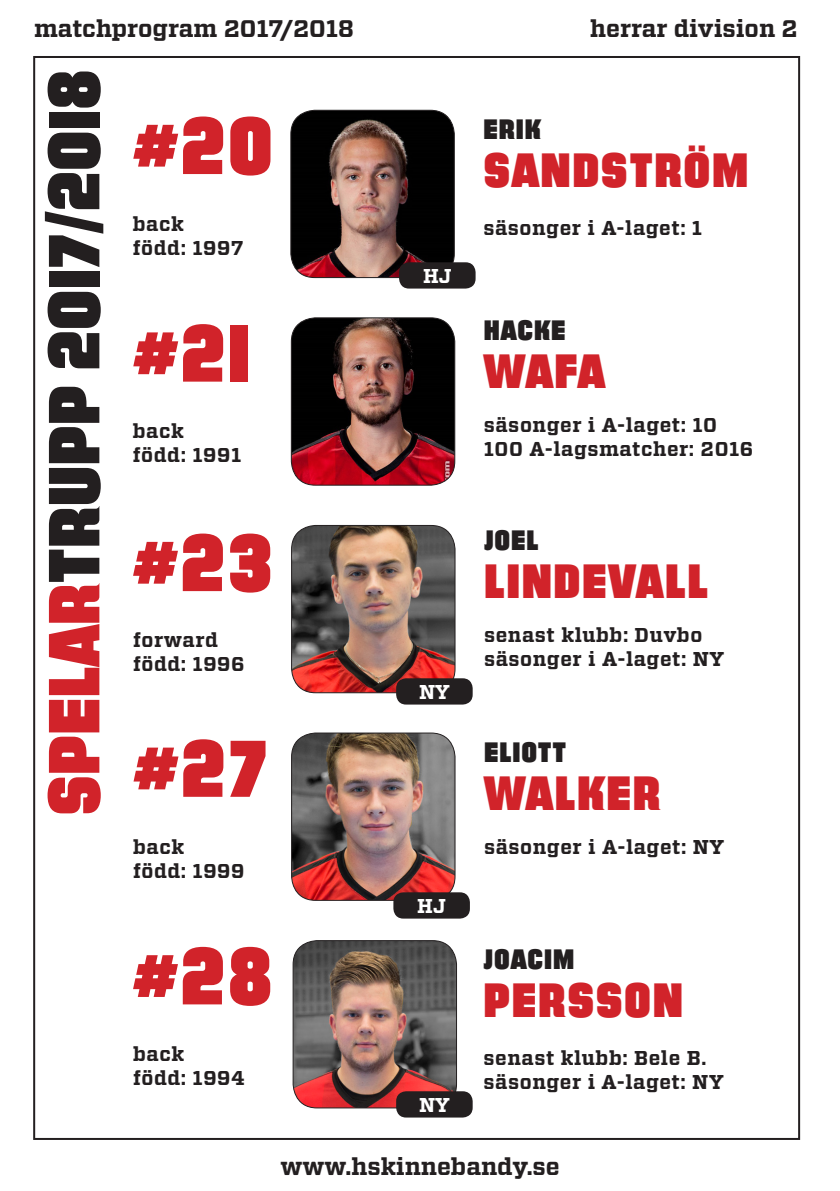
<style>
.page{position:relative;width:840px;height:1191px;background:#fff}
.page>*{position:absolute;margin:0;border:0;box-sizing:border-box;transform-origin:0 0}
.t1{font:80px "Filmotype Gem";letter-spacing:.03em;color:#d1232a}
.t2{font:72px "Filmotype Gem";color:#231f20}
.t3{font:48px "Filmotype Gem";letter-spacing:.03em;color:#d1232a}
.t4{font:28px "Filmotype Gem";letter-spacing:.03em;color:#231f20}
.t5{font:700 24px "Vitesse";color:#231f20}
.t6{font:700 20px/24px "Vitesse";letter-spacing:.03em;color:#231f20}
.t7{font:700 20px "Vitesse";color:#fff}
.s1{color:#d1232a}
</style>
<div class="page">
<img style="left:291px;top:733px;width:164px;height:167px">
<div style="left:291px;top:733px;width:164px;height:167px;border:1px solid #231f20;border-radius:24px"></div>
<div style="left:393px;top:892px;width:76px;height:26px;background:#231f20;border-radius:10px"></div>
<img style="left:291px;top:525px;width:164px;height:168px">
<div style="left:291px;top:525px;width:164px;height:168px;border:1px solid #231f20;border-radius:24px"></div>
<img style="left:293px;top:940px;width:163px;height:168px">
<div style="left:293px;top:940px;width:163px;height:168px;border:1px solid #231f20;border-radius:24px"></div>
<img style="left:291px;top:318px;width:163px;height:167px">
<div style="left:291px;top:317px;width:164px;height:168px;border:1px solid #231f20;border-radius:24px"></div>
<div style="left:396px;top:678px;width:76px;height:26px;background:#231f20;border-radius:10px"></div>
<div style="left:396px;top:1091px;width:76px;height:26px;background:#231f20;border-radius:10px"></div>
<img style="left:291px;top:110px;width:163px;height:167px">
<div style="left:290px;top:110px;width:164px;height:168px;border:1px solid #231f20;border-radius:24px"></div>
<div style="left:399px;top:262px;width:76px;height:26px;background:#231f20;border-radius:10px"></div>
<p class="t5" style="left:34px;top:12px;width:321px">matchprogram 2017/2018</p>
<p class="t5" style="left:590px;top:12px;width:209px">herrar division 2</p>
<h2 class="t2" style="left:32px;top:815px;width:747px;rotate:-90deg"><span class="s1">SPELAR</span>TRUPP 2017/2018</h2>
<h1 class="t1" style="left:133px;top:99px;width:141px">#20</h1>
<h3 class="t4" style="left:483px;top:113px;width:59px">ERIK</h3>
<h3 class="t3" style="left:483px;top:142px;width:266px">SANDSTRÖM</h3>
<p class="t6" style="left:133px;top:212px;width:52px">back</p>
<p class="t6" style="left:483px;top:216px;width:220px">säsonger i A-laget: 1</p>
<p class="t6" style="left:133px;top:236px;width:112px">född: 1997</p>
<h1 class="t1" style="left:133px;top:306px;width:119px">#21</h1>
<p class="t6" style="left:133px;top:420px;width:110px">back född: 1991</p>
<h1 class="t1" style="left:133px;top:516px;width:141px">#23</h1>
<p class="t6" style="left:133px;top:628px;width:113px">forward född: 1996</p>
<h1 class="t1" style="left:133px;top:721px;width:135px">#27</h1>
<p class="t7" style="left:423px;top:263px;width:30px">HJ</p>
<p class="t7" style="left:419px;top:679px;width:32px">NY</p>
<h3 class="t4" style="left:483px;top:314px;width:83px">HACKE</h3>
<h3 class="t3" style="left:483px;top:343px;width:123px">WAFA</h3>
<p class="t6" style="left:483px;top:413px;width:271px">säsonger i A-laget: 10<br>100 A-lagsmatcher: 2016</p>
<h3 class="t4" style="left:484px;top:524px;width:56px">JOEL</h3>
<h3 class="t3" style="left:484px;top:553px;width:226px">LINDEVALL</h3>
<p class="t6" style="left:484px;top:623px;width:241px">senast klubb: Duvbo säsonger i A-laget: NY</p>
<h3 class="t4" style="left:484px;top:735px;width:84px">ELIOTT</h3>
<h3 class="t3" style="left:484px;top:764px;width:178px">WALKER</h3>
<p class="t6" style="left:133px;top:835px;width:52px">back</p>
<p class="t6" style="left:484px;top:835px;width:241px">säsonger i A-laget: NY</p>
<p class="t6" style="left:133px;top:859px;width:113px">född: 1999</p>
<h1 class="t1" style="left:133px;top:929px;width:141px">#28</h1>
<p class="t6" style="left:133px;top:1042px;width:113px">back<br>född: 1994</p>
<p class="t7" style="left:417px;top:893px;width:30px">HJ</p>
<p class="t7" style="left:419px;top:1091px;width:32px">NY</p>
<h3 class="t4" style="left:483px;top:943px;width:92px">JOACIM</h3>
<h3 class="t3" style="left:483px;top:972px;width:201px">PERSSON</h3>
<p class="t6" style="left:483px;top:1046px;width:241px">senast klubb: Bele B. säsonger i A-laget: NY</p>
<p class="t5" style="left:280px;top:1151px;width:280px">www.hskinnebandy.se</p>
</div>
